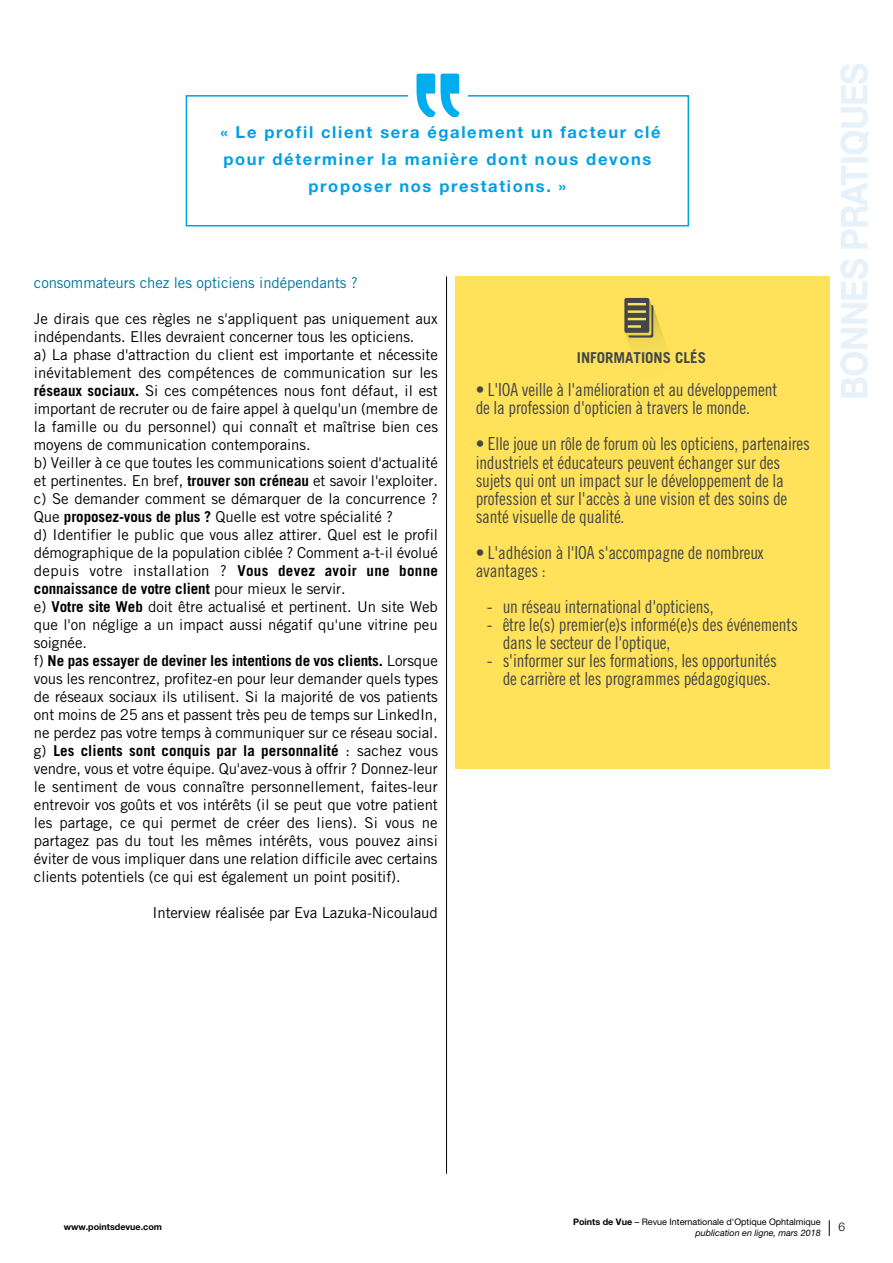
<style>
.page{position:relative;width:893px;height:1263px;background:#fff}
.page>*{position:absolute;margin:0;border:0;box-sizing:border-box;transform-origin:0 0}
.t1{font:700 36.9px "Helvetica Neue LT Std";letter-spacing:-.02em;color:#e7f1fa;scale:.92 1}
.t2{font:18px/18px "Trade Gothic LT Std Cn 18";letter-spacing:-.01em;color:#444749}
.t3{font:700 16.5px/27px "Helvetica Neue LT Std";letter-spacing:.1em;color:#009fe3;text-align:center}
.t4{font:15px/18px "Trade Gothic LT Std";letter-spacing:-.005em;color:#000}
.t5{font:15px "Trade Gothic LT Std";letter-spacing:-.005em;color:#00749e}
.t6{font:700 15px "Trade Gothic LT Std";color:#444749}
.t7{font:300 12px "Helvetica Neue LT Std";color:#000}
.t8{font:9px/10.8px "Helvetica Neue LT Std";color:#000;text-align:right}
.t9{font:700 9px "Helvetica Neue LT Std";color:#000}
.s1{font-weight:700}
.s2{font-style:italic}
</style>
<div class="page">
<svg style="left:829px;top:1220px;width:1px;height:16px"></svg>
<div style="left:455px;top:276px;width:374px;height:492px;background:#ffe259"></div>
<svg style="left:624px;top:298px;width:41px;height:49px"></svg>
<hr style="left:446px;top:276px;width:1px;height:898px;background:#000">
<div style="left:186px;top:95px;width:503px;height:131px;border:2px solid #009fe3"></div>
<div style="left:408px;top:63px;width:60px;height:54px;background:#fff"></div>
<svg style="left:416px;top:74px;width:43px;height:43px"></svg>
<p class="t3" style="left:220px;top:118px;width:442px">« Le profil client sera également un facteur clé pour déterminer la manière dont nous devons proposer nos prestations. »</p>
<p class="t5" style="left:34px;top:274px;width:325px">consommateurs chez les opticiens indépendants ?</p>
<p class="t4" style="left:34px;top:309px;width:406px">Je dirais que ces règles ne s'appliquent pas uniquement aux indépendants. Elles devraient concerner tous les opticiens.<br>a) La phase d'attraction du client est importante et nécessite inévitablement des compétences de communication sur les <span class="s1">réseaux sociaux.</span> Si ces compétences nous font défaut, il est important de recruter ou de faire appel à quelqu'un (membre de la famille ou du personnel) qui connaît et maîtrise bien ces moyens de communication contemporains.<br>b) Veiller à ce que toutes les communications soient d'actualité et pertinentes. En bref, <span class="s1">trouver son créneau</span> et savoir l'exploiter. c) Se demander comment se démarquer de la concurrence ?<br>Que <span class="s1">proposez-vous de plus ?</span> Quelle est votre spécialité ?<br>d) Identifier le public que vous allez attirer. Quel est le profil démographique de la population ciblée ? Comment a-t-il évolué depuis votre installation ? <span class="s1">Vous devez avoir une bonne connaissance de votre client</span> pour mieux le servir.<br>e) <span class="s1">Votre site Web</span> doit être actualisé et pertinent. Un site Web que l'on néglige a un impact aussi négatif qu'une vitrine peu soignée.<br>f) <span class="s1">Ne pas essayer de deviner les intentions de vos clients.</span> Lorsque vous les rencontrez, profitez-en pour leur demander quels types de réseaux sociaux ils utilisent. Si la majorité de vos patients ont moins de 25 ans et passent très peu de temps sur LinkedIn, ne perdez pas votre temps à communiquer sur ce réseau social. g) <span class="s1">Les clients sont conquis par la personnalité</span> : sachez vous vendre, vous et votre équipe. Qu'avez-vous à offrir ? Donnez-leur le sentiment de vous connaître personnellement, faites-leur entrevoir vos goûts et vos intérêts (il se peut que votre patient les partage, ce qui permet de créer des liens). Si vous ne partagez pas du tout les mêmes intérêts, vous pouvez ainsi éviter de vous impliquer dans une relation difficile avec certains clients potentiels (ce qui est également un point positif).</p>
<p class="t4" style="left:152px;top:903px;width:287px">Interview réalisée par Eva Lazuka-Nicoulaud</p>
<p class="t6" style="left:577px;top:349px;width:131px">INFORMATIONS CLÉS</p>
<p class="t2" style="left:476px;top:381px;width:303px">• L'IOA veille à l'amélioration et au développement de la profession d'opticien à travers le monde.</p>
<p class="t2" style="left:476px;top:435px;width:336px">• Elle joue un rôle de forum où les opticiens, partenaires industriels et éducateurs peuvent échanger sur des sujets qui ont un impact sur le développement de la profession et sur l'accès à une vision et des soins de santé visuelle de qualité.</p>
<p class="t2" style="left:476px;top:543px;width:290px">• L'adhésion à l'IOA s'accompagne de nombreux avantages :</p>
<p class="t2" style="left:487px;top:597px;width:228px">- un réseau international d'opticiens,</p>
<p class="t2" style="left:503px;top:615px;width:297px;text-indent:-16px">- être le(s) premier(e)s informé(e)s des événements dans le secteur de l'optique,</p>
<p class="t2" style="left:487px;top:651px;width:292px;text-align:center">- s'informer sur les formations, les opportunités de carrière et les programmes pédagogiques.</p>
<h1 class="t1" style="left:831px;top:400px;width:368px;rotate:-90deg">BONNES PRATIQUES</h1>
<p class="t8" style="left:573px;top:1216px;width:249px"><span class="s1">Points de Vue</span> – Revue Internationale d'Optique Ophtalmique <span class="s2">publication en ligne, mars 2018</span></p>
<p class="t9" style="left:64px;top:1221px;width:100px">www.pointsdevue.com</p>
<p class="t7" style="left:838px;top:1220px;width:8px">6</p>
</div>
